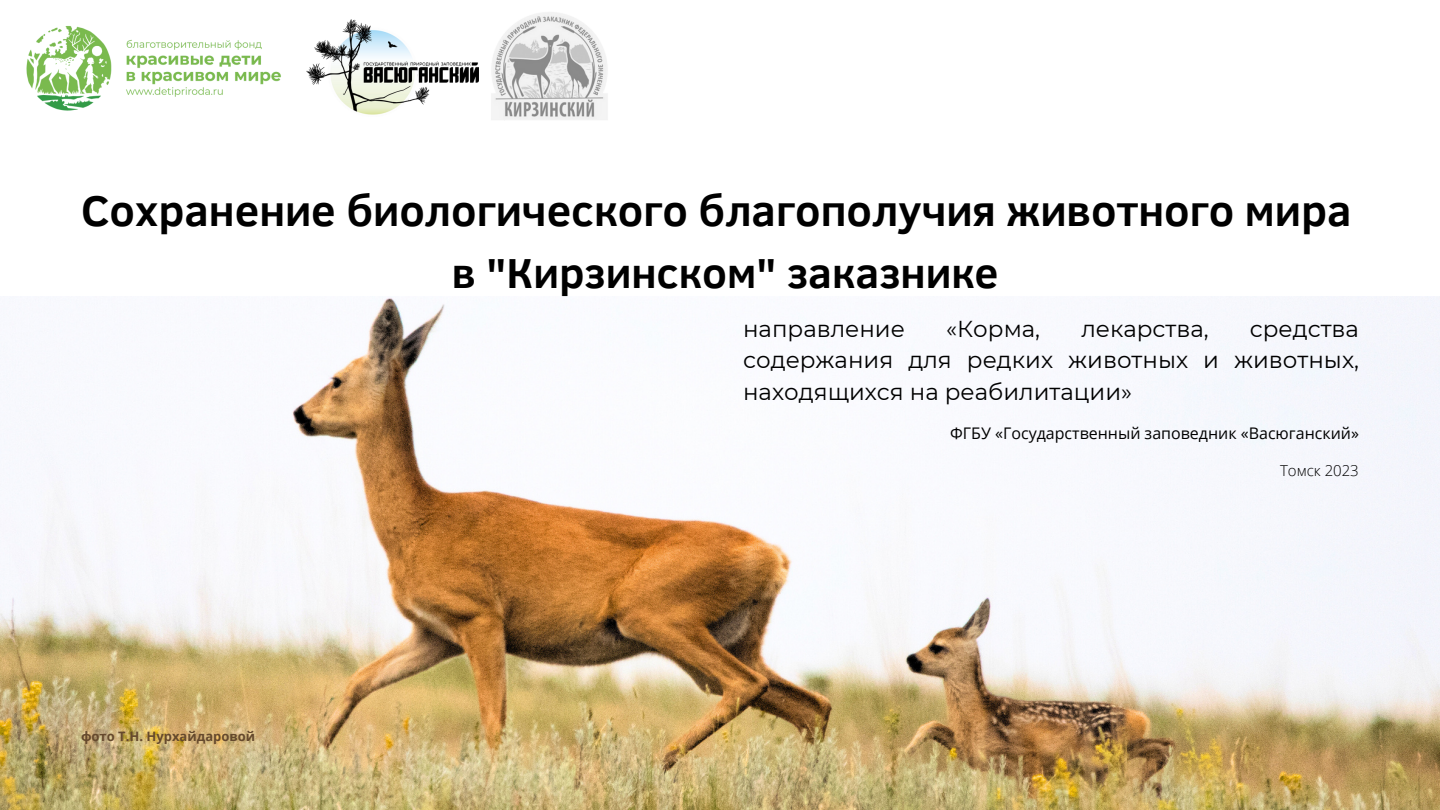
<style>
.page{position:relative;width:1440px;height:810px;background:#fff}
.page>*{position:absolute;margin:0;border:0;box-sizing:border-box;transform-origin:0 0}
.t1{font:700 44px "Clear Sans";color:#000}
.t2{font:700 43px "Clear Sans";color:#000}
.t3{font:23px/31.5px "Montserrat";color:#000;text-align:justify}
.t4{font:16px "Open Sans";color:#000}
.t5{font:300 15px "Open Sans";color:#000}
.t6{font:700 13px "Open Sans";color:#65492d}
</style>
<div class="page">
<img style="left:0;top:296px;width:1440px;height:514px">
<img style="left:307px;top:19px;width:171px;height:96px">
<img style="left:26px;top:26px;width:281px;height:85px">
<img style="left:491px;top:12px;width:117px;height:108px">
<p class="t1" style="left:81px;top:179px;width:1272px">Сохранение биологического благополучия животного мира</p>
<p class="t2" style="left:452px;top:241px;width:548px">в "Кирзинском" заказнике</p>
<p class="t3" style="left:743px;top:313px;width:163px">направление</p>
<p class="t3" style="left:946px;top:313px;width:95px">«Корма,</p>
<p class="t3" style="left:1081px;top:313px;width:129px">лекарства,</p>
<p class="t3" style="left:743px;top:313px;width:617px;text-indent:507px">средства содержания для редких животных и животных, находящихся на реабилитации»</p>
<p class="t4" style="left:950px;top:422px;width:410px">ФГБУ «Государственный заповедник «Васюганский»</p>
<p class="t6" style="left:81px;top:727px;width:176px">фото Т.Н. Нурхайдаровой</p>
<p class="t5" style="left:1280px;top:460px;width:80px">Томск 2023</p>
</div>
